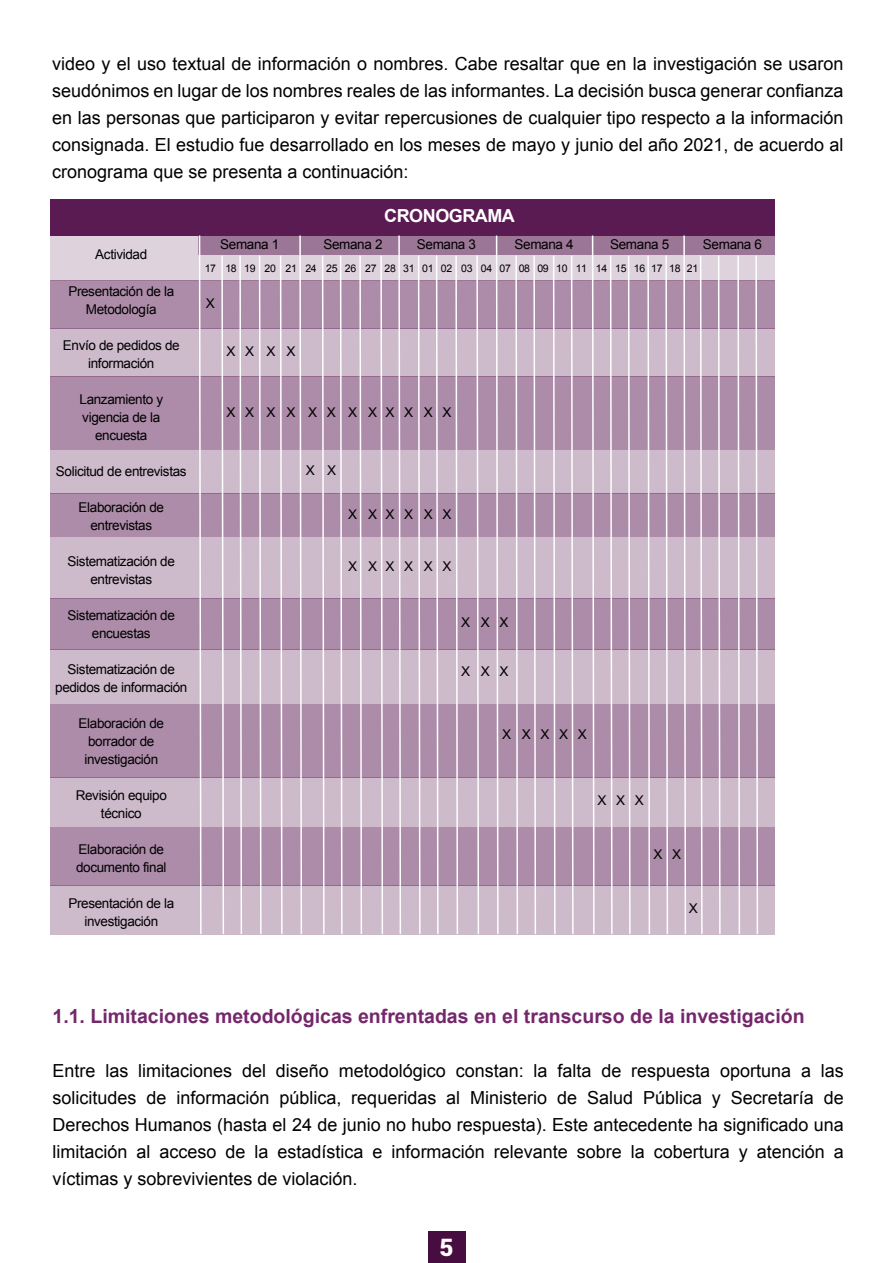
<style>
.page{position:relative;width:893px;height:1263px;background:#fff}
.page>*{position:absolute;margin:0;border:0;box-sizing:border-box;transform-origin:0 0}
.t1{font:900 24px "Roboto";color:#fff}
.t2{font:700 19.5px "Arial";color:#75276c}
.t3{font:18px/27px "Arial";color:#000;text-align:justify}
.t4{font:700 18px "Arial";letter-spacing:-.025em;color:#fff}
.t5{font:13.5px/18px "Arial";letter-spacing:-.025em;color:#000;text-align:center}
.t6{font:13.5px "Arial";letter-spacing:.865em;color:#000}
.t7{font:10.5px "Arial";letter-spacing:-.025em;color:#000}
</style>
<div class="page">
<div style="left:428px;top:1232px;width:38px;height:31px;background:#480d40"></div>
<div style="left:50px;top:200px;width:725px;height:36px;background:#5a1a52"></div>
<div style="left:50px;top:236px;width:725px;height:45px;background:#ded2dd"></div>
<div style="left:50px;top:281px;width:725px;height:48px;background:#ac8ca8"></div>
<div style="left:199px;top:236px;width:576px;height:19px;background:#9c7697"></div>
<div style="left:50px;top:329px;width:725px;height:48px;background:#cdbacb"></div>
<div style="left:50px;top:377px;width:725px;height:73px;background:#ac8ca8"></div>
<div style="left:50px;top:450px;width:725px;height:44px;background:#cdbacb"></div>
<div style="left:50px;top:537px;width:725px;height:62px;background:#cdbacb"></div>
<div style="left:50px;top:650px;width:725px;height:54px;background:#cdbacb"></div>
<div style="left:50px;top:777px;width:725px;height:50px;background:#cdbacb"></div>
<div style="left:50px;top:885px;width:725px;height:50px;background:#cdbacb"></div>
<div style="left:50px;top:494px;width:725px;height:43px;background:#ac8ca8"></div>
<div style="left:50px;top:599px;width:725px;height:51px;background:#ac8ca8"></div>
<div style="left:50px;top:827px;width:725px;height:58px;background:#ac8ca8"></div>
<div style="left:50px;top:704px;width:725px;height:73px;background:#ac8ca8"></div>
<svg style="left:198px;top:235px;width:4px;height:699px"></svg>
<svg style="left:221px;top:255px;width:4px;height:679px"></svg>
<svg style="left:239px;top:255px;width:4px;height:679px"></svg>
<svg style="left:258px;top:255px;width:4px;height:679px"></svg>
<svg style="left:279px;top:255px;width:4px;height:679px"></svg>
<svg style="left:321px;top:255px;width:4px;height:679px"></svg>
<svg style="left:339px;top:255px;width:4px;height:679px"></svg>
<svg style="left:359px;top:255px;width:4px;height:679px"></svg>
<svg style="left:380px;top:255px;width:4px;height:679px"></svg>
<svg style="left:417px;top:255px;width:4px;height:679px"></svg>
<svg style="left:435px;top:255px;width:4px;height:679px"></svg>
<svg style="left:455px;top:255px;width:4px;height:679px"></svg>
<svg style="left:476px;top:255px;width:4px;height:679px"></svg>
<svg style="left:515px;top:255px;width:4px;height:679px"></svg>
<svg style="left:533px;top:255px;width:4px;height:679px"></svg>
<svg style="left:552px;top:255px;width:4px;height:679px"></svg>
<svg style="left:570px;top:255px;width:4px;height:679px"></svg>
<svg style="left:609px;top:255px;width:4px;height:679px"></svg>
<svg style="left:627px;top:255px;width:4px;height:679px"></svg>
<svg style="left:647px;top:255px;width:4px;height:679px"></svg>
<svg style="left:665px;top:255px;width:4px;height:679px"></svg>
<svg style="left:699px;top:255px;width:4px;height:679px"></svg>
<svg style="left:717px;top:255px;width:4px;height:679px"></svg>
<svg style="left:737px;top:255px;width:4px;height:679px"></svg>
<svg style="left:755px;top:255px;width:4px;height:679px"></svg>
<svg style="left:299px;top:235px;width:4px;height:699px"></svg>
<svg style="left:398px;top:235px;width:4px;height:699px"></svg>
<svg style="left:495px;top:235px;width:4px;height:699px"></svg>
<svg style="left:591px;top:235px;width:4px;height:699px"></svg>
<svg style="left:683px;top:235px;width:4px;height:699px"></svg>
<p class="t3" style="left:52px;top:50px;width:793px">video y el uso textual de información o nombres. Cabe resaltar que en la investigación se usaron seudónimos en lugar de los nombres reales de las informantes. La decisión busca generar confianza en las personas que participaron y evitar repercusiones de cualquier tipo respecto a la información consignada. El estudio fue desarrollado en los meses de mayo y junio del año 2021, de acuerdo al cronograma que se presenta a continuación:</p>
<p class="t5" style="left:95px;top:246px;width:53px">Actividad</p>
<p class="t5" style="left:68px;top:282px;width:107px">Presentación de la<br>Metodología</p>
<p class="t5" style="left:63px;top:336px;width:118px">Envío de pedidos de información</p>
<p class="t5" style="left:80px;top:390px;width:85px">Lanzamiento y vigencia de la encuesta</p>
<p class="t5" style="left:56px;top:462px;width:132px">Solicitud de entrevistas</p>
<p class="t5" style="left:79px;top:498px;width:87px">Elaboración de entrevistas</p>
<p class="t5" style="left:68px;top:552px;width:109px">Sistematización de entrevistas</p>
<p class="t5" style="left:68px;top:606px;width:109px">Sistematización de encuestas</p>
<p class="t5" style="left:55px;top:660px;width:134px">Sistematización de pedidos de información</p>
<p class="t5" style="left:79px;top:714px;width:87px">Elaboración de borrador de investigación</p>
<p class="t5" style="left:76px;top:786px;width:93px">Revisión equipo técnico</p>
<p class="t5" style="left:76px;top:840px;width:92px;text-align:left">Elaboración de documento final</p>
<p class="t5" style="left:68px;top:894px;width:107px">Presentación de la investigación</p>
<p class="t4" style="left:384px;top:204px;width:132px">CRONOGRAMA</p>
<p class="t5" style="left:220px;top:236px;width:61px">Semana 1</p>
<p class="t5" style="left:323px;top:236px;width:61px">Semana 2</p>
<p class="t5" style="left:417px;top:236px;width:61px">Semana 3</p>
<p class="t5" style="left:514px;top:236px;width:61px">Semana 4</p>
<p class="t5" style="left:610px;top:236px;width:61px">Semana 5</p>
<p class="t5" style="left:703px;top:236px;width:61px">Semana 6</p>
<p class="t7" style="left:205px;top:261px;width:495px">17 18 19 20 21 24 25 26 27 28 31 01 02 03 04 07 08 09 10 11 14 15 16 17 18 21</p>
<p class="t5" style="left:206px;top:294px;width:11px">X</p>
<p class="t5" style="left:227px;top:342px;width:70px">XXXX</p>
<p class="t6" style="left:227px;top:403px;width:132px">XXXXXXX</p>
<p class="t5" style="left:368px;top:403px;width:85px">XXXXX</p>
<p class="t5" style="left:306px;top:461px;width:32px">X X</p>
<p class="t5" style="left:348px;top:505px;width:105px">XXXXXX</p>
<p class="t5" style="left:348px;top:557px;width:105px">XXXXXX</p>
<p class="t5" style="left:461px;top:614px;width:49px">XXX</p>
<p class="t5" style="left:461px;top:662px;width:49px">XXX</p>
<p class="t5" style="left:502px;top:726px;width:86px">XXXXX</p>
<p class="t5" style="left:597px;top:791px;width:48px">XXX</p>
<p class="t5" style="left:654px;top:845px;width:29px">X X</p>
<p class="t5" style="left:689px;top:899px;width:11px">X</p>
<p class="t2" style="left:52px;top:1004px;width:754px">1.1. Limitaciones metodológicas enfrentadas en el transcurso de la investigación</p>
<p class="t3" style="left:52px;top:1058px;width:793px">Entre las limitaciones del diseño metodológico constan: la falta de respuesta oportuna a las solicitudes de información pública, requeridas al Ministerio de Salud Pública y Secretaría de Derechos Humanos (hasta el 24 de junio no hubo respuesta). Este antecedente ha significado una limitación al acceso de la estadística e información relevante sobre la cobertura y atención a víctimas y sobrevivientes de violación.</p>
<h1 class="t1" style="left:440px;top:1230px;width:15px">5</h1>
</div>
